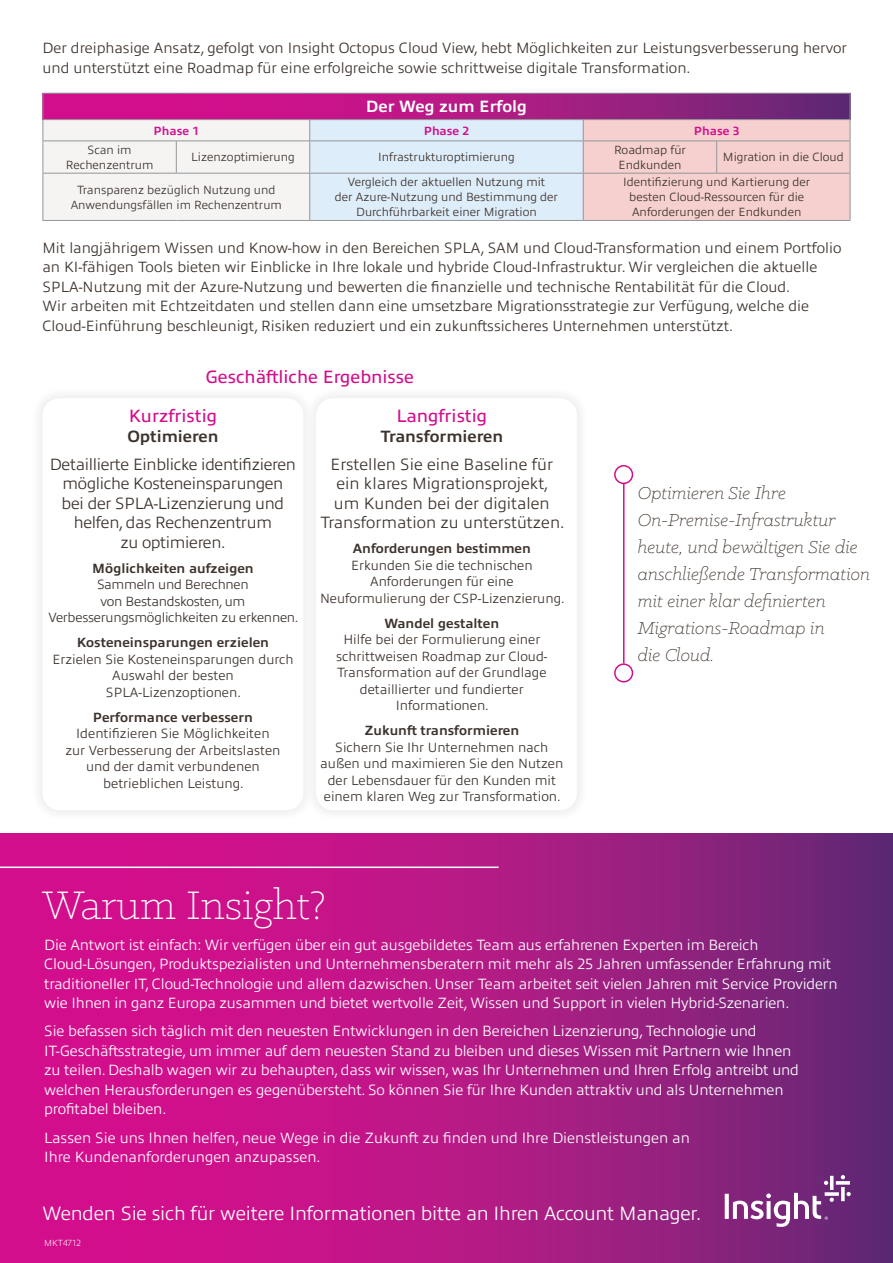
<style>
.page{position:relative;width:893px;height:1263px;background:#fff}
.page>*{position:absolute;margin:0;border:0;box-sizing:border-box;transform-origin:0 0}
.t1{font:300 45px "Klinic Slab";color:#fff}
.t2{font:italic 300 19.5px/27px "Klinic Slab";color:#3d322c}
.t3{font:300 19.5px "Allumi Pro";letter-spacing:-.01em;color:#fff}
.t4{font:18px "Allumi Pro";color:#d20e8c}
.t5{font:300 16.5px/19.5px "Allumi Pro";letter-spacing:-.02em;color:#3d322c;text-align:center}
.t6{font:300 16.5px/19.5px "Allumi Pro";color:#3d322c;text-align:center}
.t7{font:700 16.5px "Allumi Pro";color:#3d322c}
.t8{font:700 16.5px "Allumi Pro";color:#fff}
.t9{font:300 15px/19.5px "Allumi Pro";letter-spacing:-.01em;color:#fff}
.t10{font:300 15px/19.5px "Allumi Pro";color:#3d322c}
.t11{font:300 13.5px/16.5px "Allumi Pro";color:#3d322c;text-align:center}
.t12{font:700 13.5px "Allumi Pro";color:#3d322c}
.t13{font:300 13.5px/16.5px "Allumi Pro";letter-spacing:-.02em;color:#3d322c;text-align:center}
.t14{font:300 12px/15px "Allumi Pro";color:#3d322c;text-align:center}
.t15{font:700 12px "Allumi Pro";color:#d20e8c}
.t16{font:200 9px "Allumi Pro";color:#fff}
</style>
<div class="page">
<div style="left:614px;top:465px;width:19px;height:19px;border:2px solid #d20e8c;border-radius:50%"></div>
<hr style="left:623px;top:483px;width:1px;height:180px;background:#d20e8c">
<div style="left:614px;top:663px;width:19px;height:19px;border:2px solid #d20e8c;border-radius:50%"></div>
<svg style="left:0;top:833px;width:893px;height:430px;background:#af1884"></svg>
<hr style="left:0;top:866px;width:499px;height:2px;background:#fff">
<svg style="left:841px;top:1175px;width:4px;height:4px"></svg>
<svg style="left:841px;top:1187px;width:4px;height:14px"></svg>
<hr style="left:830px;top:1176px;width:3px;height:14px;background:#fff">
<svg style="left:824px;top:1181px;width:4px;height:4px"></svg>
<svg style="left:836px;top:1181px;width:14px;height:4px"></svg>
<svg style="left:846px;top:1192px;width:5px;height:4px"></svg>
<svg style="left:825px;top:1192px;width:14px;height:4px"></svg>
<svg style="left:725px;top:1193px;width:109px;height:34px"></svg>
<hr style="left:43px;top:93px;width:133px;height:1px;background:#939598">
<hr style="left:176px;top:93px;width:134px;height:1px;background:#939598">
<hr style="left:310px;top:93px;width:273px;height:1px;background:#939598">
<hr style="left:583px;top:93px;width:134px;height:1px;background:#939598">
<hr style="left:717px;top:93px;width:133px;height:1px;background:#939598">
<svg style="left:43px;top:94px;width:808px;height:126px"></svg>
<hr style="left:43px;top:141px;width:133px;height:1px;background:#939598">
<hr style="left:43px;top:141px;width:1px;height:32px;background:#939598">
<hr style="left:176px;top:141px;width:134px;height:1px;background:#939598">
<hr style="left:176px;top:141px;width:1px;height:32px;background:#939598">
<hr style="left:310px;top:141px;width:273px;height:1px;background:#939598">
<hr style="left:309px;top:141px;width:1px;height:32px;background:#939598">
<hr style="left:583px;top:141px;width:134px;height:1px;background:#939598">
<hr style="left:583px;top:141px;width:1px;height:32px;background:#939598">
<hr style="left:717px;top:141px;width:133px;height:1px;background:#939598">
<hr style="left:716px;top:141px;width:1px;height:32px;background:#939598">
<hr style="left:850px;top:141px;width:1px;height:32px;background:#939598">
<hr style="left:43px;top:173px;width:133px;height:1px;background:#939598">
<hr style="left:43px;top:174px;width:1px;height:46px;background:#939598">
<hr style="left:176px;top:173px;width:134px;height:1px;background:#939598">
<hr style="left:310px;top:173px;width:273px;height:1px;background:#939598">
<hr style="left:309px;top:174px;width:1px;height:46px;background:#939598">
<hr style="left:583px;top:173px;width:134px;height:1px;background:#939598">
<hr style="left:583px;top:174px;width:1px;height:46px;background:#939598">
<hr style="left:717px;top:173px;width:133px;height:1px;background:#939598">
<hr style="left:850px;top:174px;width:1px;height:46px;background:#939598">
<hr style="left:43px;top:220px;width:133px;height:1px;background:#939598">
<hr style="left:176px;top:220px;width:134px;height:1px;background:#939598">
<hr style="left:310px;top:220px;width:273px;height:1px;background:#939598">
<hr style="left:583px;top:220px;width:134px;height:1px;background:#939598">
<hr style="left:717px;top:220px;width:133px;height:1px;background:#939598">
<div style="left:30px;top:386px;width:285px;height:436px;background:#f9f9f9"></div>
<div style="left:43px;top:398px;width:260px;height:412px;background:#fff;border-radius:17px"></div>
<div style="left:304px;top:386px;width:285px;height:436px;background:#f6f6f6"></div>
<div style="left:316px;top:398px;width:261px;height:412px;background:#fff;border-radius:17px"></div>
<p class="t10" style="left:43px;top:37px;width:806px">Der dreiphasige Ansatz, gefolgt von Insight Octopus Cloud View, hebt Möglichkeiten zur Leistungsverbesserung hervor und unterstützt eine Roadmap für eine erfolgreiche sowie schrittweise digitale Transformation.</p>
<p class="t8" style="left:366px;top:95px;width:163px">Der Weg zum Erfolg</p>
<p class="t15" style="left:153px;top:122px;width:47px">Phase 1</p>
<p class="t15" style="left:424px;top:122px;width:47px">Phase 2</p>
<p class="t15" style="left:694px;top:122px;width:47px">Phase 3</p>
<p class="t14" style="left:66px;top:141px;width:89px">Scan im<br>Rechenzentrum</p>
<p class="t14" style="left:191px;top:149px;width:105px">Lizenzoptimierung</p>
<p class="t14" style="left:378px;top:149px;width:138px">Infrastrukturoptimierung</p>
<p class="t14" style="left:614px;top:141px;width:73px">Roadmap für<br>Endkunden</p>
<p class="t14" style="left:723px;top:149px;width:122px">Migration in die Cloud</p>
<p class="t14" style="left:71px;top:181px;width:213px">Transparenz bezüglich Nutzung und<br>Anwendungsfällen im Rechenzentrum</p>
<p class="t14" style="left:335px;top:174px;width:225px">Vergleich der aktuellen Nutzung mit<br>der Azure-Nutzung und Bestimmung der<br>Durchführbarkeit einer Migration</p>
<p class="t14" style="left:623px;top:174px;width:189px">Identifizierung und Kartierung der besten Cloud-Ressourcen für die<br>Anforderungen der Endkunden</p>
<p class="t10" style="left:43px;top:237px;width:800px">Mit langjährigem Wissen und Know-how in den Bereichen SPLA, SAM und Cloud-Transformation und einem Portfolio an KI-fähigen Tools bieten wir Einblicke in Ihre lokale und hybride Cloud-Infrastruktur. Wir vergleichen die aktuelle SPLA-Nutzung mit der Azure-Nutzung und bewerten die finanzielle und technische Rentabilität für die Cloud.<br>Wir arbeiten mit Echtzeitdaten und stellen dann eine umsetzbare Migrationsstrategie zur Verfügung, welche die Cloud-Einführung beschleunigt, Risiken reduziert und ein zukunftssicheres Unternehmen unterstützt.</p>
<p class="t4" style="left:206px;top:364px;width:210px">Geschäftliche Ergebnisse</p>
<p class="t4" style="left:129px;top:403px;width:90px">Kurzfristig</p>
<p class="t7" style="left:127px;top:424px;width:93px">Optimieren</p>
<p class="t5" style="left:50px;top:453px;width:248px">Detaillierte Einblicke identifizieren mögliche Kosteneinsparungen bei der SPLA-Lizenzierung und helfen, das Rechenzentrum<br>zu optimieren.</p>
<p class="t12" style="left:92px;top:558px;width:163px">Möglichkeiten aufzeigen</p>
<p class="t13" style="left:48px;top:575px;width:251px">Sammeln und Berechnen<br>von Bestandskosten, um<br>Verbesserungsmöglichkeiten zu erkennen.</p>
<p class="t12" style="left:77px;top:633px;width:194px">Kosteneinsparungen erzielen</p>
<p class="t11" style="left:52px;top:650px;width:243px">Erzielen Sie Kosteneinsparungen durch<br>Auswahl der besten<br>SPLA-Lizenzoptionen.</p>
<p class="t12" style="left:93px;top:707px;width:161px">Performance verbessern</p>
<p class="t11" style="left:65px;top:724px;width:217px">Identifizieren Sie Möglichkeiten zur Verbesserung der Arbeitslasten und der damit verbundenen betrieblichen Leistung.</p>
<p class="t4" style="left:397px;top:403px;width:92px">Langfristig</p>
<p class="t7" style="left:381px;top:424px;width:124px">Transformieren</p>
<p class="t6" style="left:321px;top:453px;width:245px">Erstellen Sie eine Baseline für ein klares Migrationsprojekt,<br>um Kunden bei der digitalen<br>Transformation zu unterstützen.</p>
<p class="t12" style="left:353px;top:539px;width:180px">Anforderungen bestimmen</p>
<p class="t11" style="left:320px;top:556px;width:246px">Erkunden Sie die technischen<br>Anforderungen für eine<br>Neuformulierung der CSP-Lizenzierung.</p>
<p class="t12" style="left:384px;top:613px;width:116px">Wandel gestalten</p>
<p class="t11" style="left:336px;top:630px;width:213px">Hilfe bei der Formulierung einer schrittweisen Roadmap zur Cloud-<br>Transformation auf der Grundlage detaillierter und fundierter<br>Informationen.</p>
<p class="t12" style="left:364px;top:720px;width:156px">Zukunft transformieren</p>
<p class="t11" style="left:320px;top:738px;width:245px">Sichern Sie Ihr Unternehmen nach außen und maximieren Sie den Nutzen der Lebensdauer für den Kunden mit einem klaren Weg zur Transformation.</p>
<h1 class="t1" style="left:43px;top:877px;width:285px">Warum Insight?</h1>
<h2 class="t2" style="left:638px;top:479px;width:234px">Optimieren Sie Ihre<br>On-Premise-Infrastruktur heute, und bewältigen Sie die anschließende Transformation mit einer klar definierten<br>Migrations-Roadmap in<br>die Cloud.</h2>
<p class="t9" style="left:44px;top:934px;width:795px">Die Antwort ist einfach: Wir verfügen über ein gut ausgebildetes Team aus erfahrenen Experten im Bereich Cloud-Lösungen, Produktspezialisten und Unternehmensberatern mit mehr als 25 Jahren umfassender Erfahrung mit traditioneller IT, Cloud-Technologie und allem dazwischen. Unser Team arbeitet seit vielen Jahren mit Service Providern wie Ihnen in ganz Europa zusammen und bietet wertvolle Zeit, Wissen und Support in vielen Hybrid-Szenarien.</p>
<p class="t9" style="left:44px;top:1020px;width:756px">Sie befassen sich täglich mit den neuesten Entwicklungen in den Bereichen Lizenzierung, Technologie und IT-Geschäftsstrategie, um immer auf dem neuesten Stand zu bleiben und dieses Wissen mit Partnern wie Ihnen zu teilen. Deshalb wagen wir zu behaupten, dass wir wissen, was Ihr Unternehmen und Ihren Erfolg antreibt und welchen Herausforderungen es gegenübersteht. So können Sie für Ihre Kunden attraktiv und als Unternehmen profitabel bleiben.</p>
<p class="t9" style="left:44px;top:1126px;width:647px">Lassen Sie uns Ihnen helfen, neue Wege in die Zukunft zu finden und Ihre Dienstleistungen an<br>Ihre Kundenanforderungen anzupassen.</p>
<h2 class="t3" style="left:43px;top:1199px;width:660px">Wenden Sie sich für weitere Informationen bitte an Ihren Account Manager.</h2>
<p class="t16" style="left:44px;top:1236px;width:38px">MKT4712</p>
</div>
